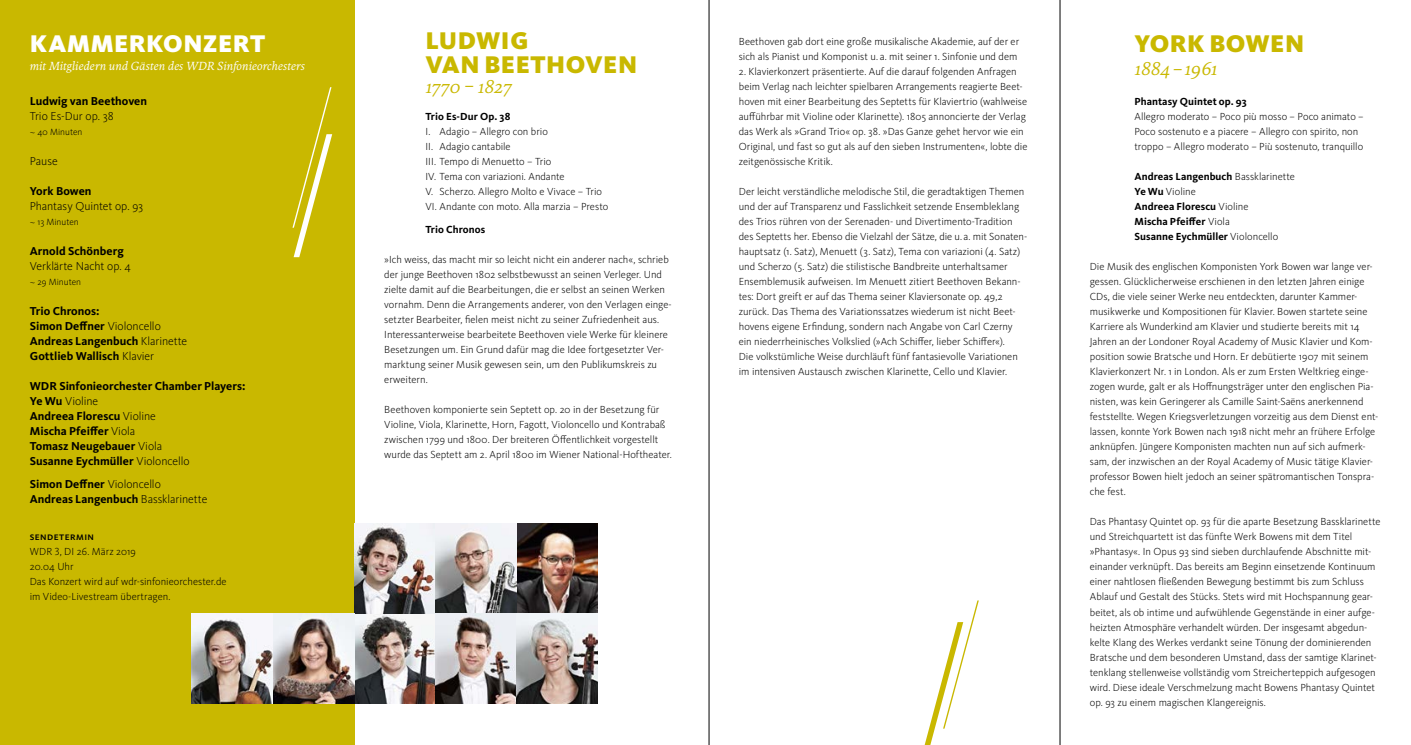
<style>
.page{position:relative;width:1411px;height:745px;background:#fff}
.page>*{position:absolute;margin:0;border:0;box-sizing:border-box;transform-origin:0 0}
.Headline_senf_einger{font:900 25px/23.8px "WDR Sans";letter-spacing:.02em;color:#c9b800}
.Headline_weiß{font:900 25px "WDR Sans";letter-spacing:.02em;color:#fff}
.Subline_Senf_eingerü{font:italic 18.75px "WDR Serif";letter-spacing:-.025em;color:#c9b800}
.Programm___Fließtext{font:700 11.88px "WDR Sans";color:#000}
.Programm___Fließtext-2{font:300 11.88px "WDR Sans";letter-spacing:-.005em;color:#000}
.Programm___Fett{font:700 11.88px "WDR Sans";letter-spacing:.005em;color:#000}
.t1{font:italic 11.88px "WDR Serif";letter-spacing:.005em;color:#fff}
.Fließtext{font:300 10.62px/15px "WDR Sans";color:#000}
.WSO___Flyer___DIN_La{font:300 10.62px "WDR Sans";color:#000}
.Fließtext_eingerückt{font:300 10.62px/15px "WDR Sans";color:#000}
.Fließtext-2{font:700 10.62px "WDR Sans";letter-spacing:.005em;color:#000}
.Fließtext_fett_einge{font:700 10.62px "WDR Sans";letter-spacing:.005em;color:#000}
.Programm___Dauer{font:300 9.38px "WDR Sans";letter-spacing:.005em;color:#000}
.s1{font-weight:300}
.s2{font-weight:700}
.s3{font-weight:500}
</style>
<div class="page">
<div style="left:0;top:0;width:354px;height:744px;background:#c9b800"></div>
<img style="left:354px;top:523px;width:244px;height:180px">
<img style="left:191px;top:613px;width:163px;height:90px">
<svg style="left:925px;top:600px;width:53px;height:144px"></svg>
<svg style="left:292px;top:87px;width:40px;height:170px"></svg>
<hr style="left:708px;top:0;width:1px;height:744px;background:#000">
<hr style="left:1059px;top:0;width:1px;height:744px;background:#000">
<p class="Headline_weiß" style="left:30px;top:29px;width:237px">KAMMERKONZERT</p>
<p class="t1" style="left:30px;top:59px;width:277px">mit Mitgliedern und Gästen des WDR Sinfonieorchesters</p>
<p class="Programm___Fett" style="left:30px;top:94px;width:119px">Ludwig van Beethoven</p>
<p class="Programm___Fließtext-2" style="left:30px;top:109px;width:86px">Trio Es-Dur op. 38</p>
<p class="Programm___Dauer" style="left:30px;top:126px;width:54px">~ 40 Minuten</p>
<p class="Programm___Fließtext-2" style="left:30px;top:154px;width:29px">Pause</p>
<p class="Programm___Fett" style="left:30px;top:184px;width:63px">York Bowen</p>
<p class="Programm___Fließtext-2" style="left:30px;top:199px;width:115px">Phantasy Quintet op. 93</p>
<p class="Programm___Dauer" style="left:30px;top:216px;width:51px">~ 13 Minuten</p>
<p class="Programm___Fett" style="left:30px;top:244px;width:95px">Arnold Schönberg</p>
<p class="Programm___Fließtext-2" style="left:30px;top:259px;width:103px">Verklärte Nacht op. 4</p>
<p class="Programm___Dauer" style="left:30px;top:276px;width:53px">~ 29 Minuten</p>
<p class="Programm___Fett" style="left:30px;top:304px;width:71px">Trio Chronos:</p>
<p class="Programm___Fließtext" style="left:30px;top:319px;width:133px">Simon Deffner <span class="s1">Violoncello</span></p>
<p class="Programm___Fließtext" style="left:30px;top:334px;width:159px">Andreas Langenbuch <span class="s1">Klarinette</span></p>
<p class="Programm___Fließtext" style="left:30px;top:349px;width:126px">Gottlieb Wallisch <span class="s1">Klavier</span></p>
<p class="Programm___Fließtext" style="left:30px;top:379px;width:217px">WDR Sinfonieorchester Chamber Players:</p>
<p class="Programm___Fließtext-2" style="left:30px;top:394px;width:70px"><span class="s2">Ye Wu</span> Violine</p>
<p class="Programm___Fließtext" style="left:30px;top:409px;width:128px">Andreea Florescu <span class="s1">Violine</span></p>
<p class="Programm___Fließtext" style="left:30px;top:424px;width:107px">Mischa Pfeiffer <span class="s1">Viola</span></p>
<p class="Programm___Fließtext" style="left:30px;top:439px;width:134px">Tomasz Neugebauer <span class="s1">Viola</span></p>
<p class="Programm___Fließtext" style="left:30px;top:454px;width:161px">Susanne Eychmüller <span class="s1">Violoncello</span></p>
<p class="Programm___Fließtext" style="left:30px;top:476px;width:133px">Simon Deffner <span class="s1">Violoncello</span></p>
<p class="Programm___Fließtext" style="left:30px;top:491px;width:179px">Andreas Langenbuch <span class="s1">Bassklarinette</span></p>
<p class="Fließtext" style="left:30px;top:529px;width:108px"><span class="s3">sendetermin<br></span>WDR 3, DI 26. März 2019</p>
<p class="Fließtext" style="left:30px;top:559px;width:45px">20.04 Uhr</p>
<p class="Fließtext" style="left:30px;top:574px;width:198px">Das Konzert wird auf wdr-sinfonieorchester.de im Video-Livestream übertragen.</p>
<p class="Headline_senf_einger" style="left:425px;top:28px;width:213px">LUDWIG<br>VAN BEETHOVEN</p>
<p class="Subline_Senf_eingerü" style="left:425px;top:75px;width:88px">1770 – 1827</p>
<p class="Fließtext_fett_einge" style="left:425px;top:110px;width:86px">Trio Es-Dur Op. 38</p>
<p class="WSO___Flyer___DIN_La" style="left:425px;top:125px;width:124px">I. Adagio – Allegro con brio</p>
<p class="WSO___Flyer___DIN_La" style="left:425px;top:140px;width:87px">II. Adagio cantabile</p>
<p class="WSO___Flyer___DIN_La" style="left:425px;top:155px;width:127px">III. Tempo di Menuetto – Trio</p>
<p class="WSO___Flyer___DIN_La" style="left:425px;top:170px;width:141px">IV. Tema con variazioni. Andante</p>
<p class="WSO___Flyer___DIN_La" style="left:425px;top:185px;width:178px">V. Scherzo. Allegro Molto e Vivace – Trio</p>
<p class="WSO___Flyer___DIN_La" style="left:425px;top:200px;width:184px">VI. Andante con moto. Alla marzia – Presto</p>
<p class="Fließtext-2" style="left:425px;top:222px;width:61px">Trio Chronos</p>
<p class="Fließtext" style="left:384px;top:251px;width:289px">»Ich weiss, das macht mir so leicht nicht ein anderer nach«, schrieb der junge Beethoven 1802 selbstbewusst an seinen Verleger. Und zielte damit auf die Bearbeitungen, die er selbst an seinen Werken vornahm. Denn die Arrangements anderer, von den Verlagen einge&shy;setzter Bearbeiter, fielen meist nicht zu seiner Zufriedenheit aus.<br>Interessanterweise bearbeitete Beethoven viele Werke für kleinere Besetzungen um. Ein Grund dafür mag die Idee fortgesetzter Ver&shy;marktung seiner Musik gewesen sein, um den Publikumskreis zu erweitern.</p>
<p class="Fließtext" style="left:384px;top:401px;width:289px">Beethoven komponierte sein Septett op. 20 in der Besetzung für Violine, Viola, Klarinette, Horn, Fagott, Violoncello und Kontrabaß zwischen 1799 und 1800. Der breiteren Öffentlichkeit vorgestellt wurde das Septett am 2. April 1800 im Wiener National-Hoftheater.</p>
<p class="Fließtext" style="left:738px;top:34px;width:282px">Beethoven gab dort eine große musikalische Akademie, auf der er sich als Pianist und Komponist u. a. mit seiner 1. Sinfonie und dem</p>
<p class="Fließtext" style="left:738px;top:64px;width:290px">2. Klavierkonzert präsentierte. Auf die darauf folgenden Anfragen beim Verlag nach leichter spielbaren Arrangements reagierte Beet&shy;hoven mit einer Bearbeitung des Septetts für Klaviertrio (wahlweise aufführbar mit Violine oder Klarinette). 1805 annoncierte der Verlag das Werk als »Grand Trio« op. 38. »Das Ganze gehet hervor wie ein Original, und fast so gut als auf den sieben Instrumenten«, lobte die zeitgenössische Kritik.</p>
<p class="Fließtext" style="left:738px;top:184px;width:290px">Der leicht verständliche melodische Stil, die geradtaktigen Themen und der auf Transparenz und Fasslichkeit setzende Ensembleklang des Trios rühren von der Serenaden- und Divertimento-Tradition des Septetts her. Ebenso die Vielzahl der Sätze, die u. a. mit Sonaten&shy;hauptsatz (1. Satz), Menuett (3. Satz), Tema con variazioni (4. Satz) und Scherzo (5. Satz) die stilistische Bandbreite unterhaltsamer Ensemblemusik aufweisen. Im Menuett zitiert Beethoven Bekann&shy;tes: Dort greift er auf das Thema seiner Klaviersonate op. 49,2 zurück. Das Thema des Variationssatzes wiederum ist nicht Beet&shy;hovens eigene Erfindung, sondern nach Angabe von Carl Czerny ein niederrheinisches Volkslied (»Ach Schiffer, lieber Schiffer«).<br>Die volkstümliche Weise durchläuft fünf fantasievolle Variationen im intensiven Austausch zwischen Klarinette, Cello und Klavier.</p>
<p class="Headline_senf_einger" style="left:1134px;top:32px;width:171px">YORK BOWEN</p>
<p class="Subline_Senf_eingerü" style="left:1134px;top:58px;width:85px">1884– 1961</p>
<p class="Fließtext_fett_einge" style="left:1134px;top:95px;width:114px">Phantasy Quintet op. 93</p>
<p class="Fließtext_eingerückt" style="left:1134px;top:109px;width:231px">Allegro moderato – Poco più mosso – Poco animato –<br>Poco sostenuto e a piacere – Allegro con spirito, non troppo – Allegro moderato – Più sostenuto, tranquillo</p>
<p class="Fließtext-2" style="left:1134px;top:170px;width:162px">Andreas Langenbuch <span class="s1">Bassklarinette</span></p>
<p class="Fließtext" style="left:1134px;top:184px;width:63px"><span class="s2">Ye Wu</span> Violine</p>
<p class="Fließtext-2" style="left:1134px;top:200px;width:116px">Andreea Florescu <span class="s1">Violine</span></p>
<p class="Fließtext-2" style="left:1134px;top:215px;width:97px">Mischa Pfeiffer <span class="s1">Viola</span></p>
<p class="Fließtext-2" style="left:1134px;top:230px;width:145px">Susanne Eychmüller <span class="s1">Violoncello</span></p>
<p class="Fließtext" style="left:1089px;top:259px;width:290px">Die Musik des englischen Komponisten York Bowen war lange ver&shy;gessen. Glücklicherweise erschienen in den letzten Jahren einige CDs, die viele seiner Werke neu entdeckten, darunter Kammer&shy;musikwerke und Kompositionen für Klavier. Bowen startete seine Karriere als Wunderkind am Klavier und studierte bereits mit 14<br>Jahren an der Londoner Royal Academy of Music Klavier und Kom&shy;position sowie Bratsche und Horn. Er debütierte 1907 mit seinem Klavierkonzert Nr. 1 in London. Als er zum Ersten Weltkrieg einge&shy;zogen wurde, galt er als Hoffnungsträger unter den englischen Pia&shy;nisten, was kein Geringerer als Camille Saint-Saëns anerkennend feststellte. Wegen Kriegsverletzungen vorzeitig aus dem Dienst ent&shy;lassen, konnte York Bowen nach 1918 nicht mehr an frühere Erfolge anknüpfen. Jüngere Komponisten machten nun auf sich aufmerk&shy;sam, der inzwischen an der Royal Academy of Music tätige Klavier&shy;professor Bowen hielt jedoch an seiner spätromantischen Tonspra&shy;che fest.</p>
<p class="Fließtext" style="left:1089px;top:514px;width:292px">Das Phantasy Quintet op. 93 für die aparte Besetzung Bassklarinette und Streichquartett ist das fünfte Werk Bowens mit dem Titel »Phantasy«. In Opus 93 sind sieben durchlaufende Abschnitte mit&shy;einander verknüpft. Das bereits am Beginn einsetzende Kontinuum einer nahtlosen fließenden Bewegung bestimmt bis zum Schluss Ablauf und Gestalt des Stücks. Stets wird mit Hochspannung gear&shy;beitet, als ob intime und aufwühlende Gegenstände in einer aufge&shy;heizten Atmosphäre verhandelt würden. Der insgesamt abgedun&shy;kelte Klang des Werkes verdankt seine Tönung der dominierenden Bratsche und dem besonderen Umstand, dass der samtige Klarinet&shy;tenklang stellenweise vollständig vom Streicherteppich aufgesogen wird. Diese ideale Verschmelzung macht Bowens Phantasy Quintet op. 93 zu einem magischen Klangereignis.</p>
</div>
